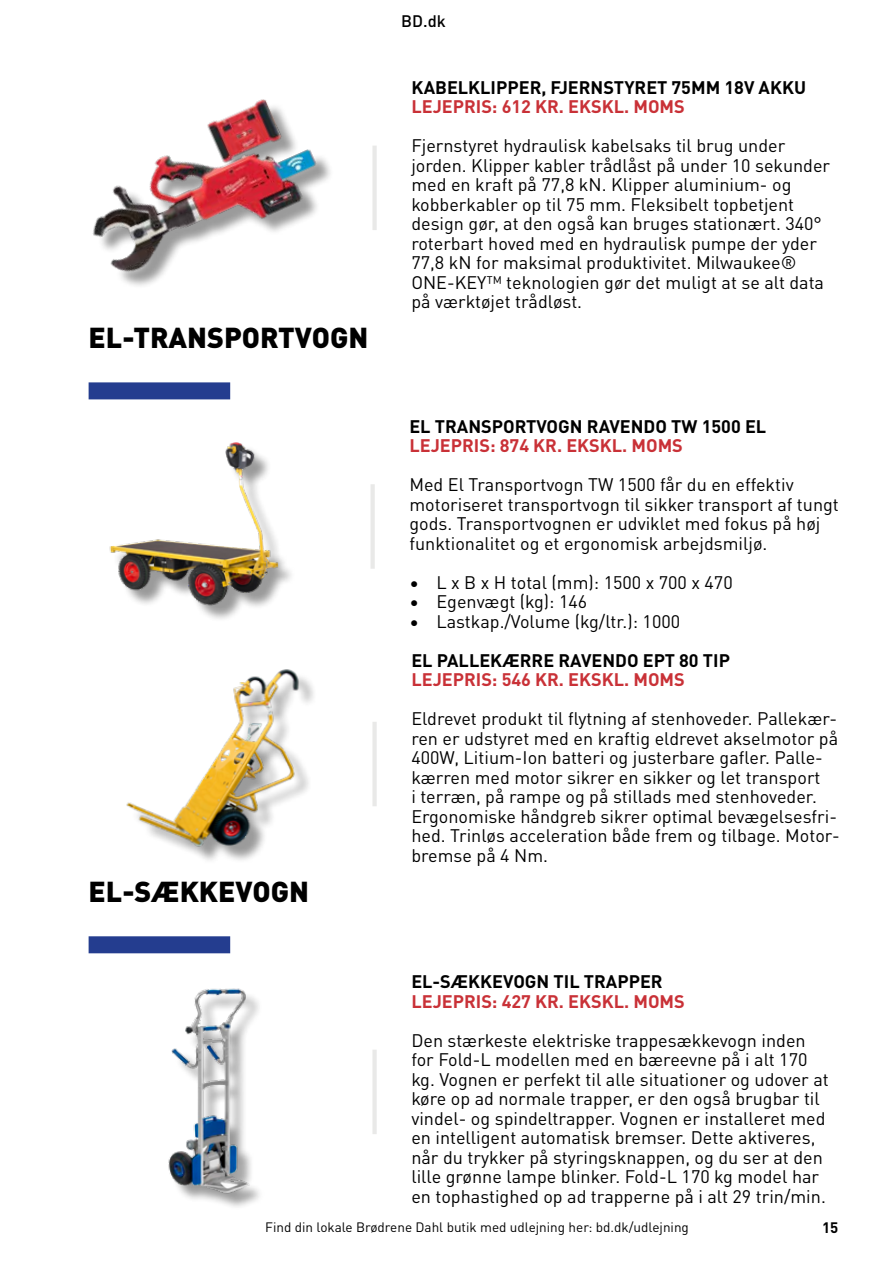
<style>
.page{position:relative;width:893px;height:1263px;background:#fff}
.page>*{position:absolute;margin:0;border:0;box-sizing:border-box;transform-origin:0 0}
.t1{font:900 28.5px "DIN Pro";color:#000}
.t2{font:18px/19.5px "DIN Pro";color:#000}
.t3{font:700 18px "DIN Pro";color:#000}
.t4{font:700 18px "DIN Pro";color:#c93137}
.t5{font:500 16.5px "DIN Pro";color:#000}
.t6{font:700 15px "DIN Pro";color:#000}
.t7{font:13.5px "DIN Pro";color:#000}
</style>
<div class="page">
<img style="left:92px;top:99px;width:239px;height:186px">
<div style="left:372px;top:146px;width:5px;height:84px;background:#e9e9e8"></div>
<img style="left:109px;top:442px;width:182px;height:177px">
<div style="left:370px;top:484px;width:5px;height:85px;background:#e9e9e8"></div>
<div style="left:131px;top:673px;width:186px;height:191px;background:#000;opacity:.4"></div>
<img style="left:126px;top:669px;width:175px;height:181px">
<div style="left:372px;top:722px;width:5px;height:84px;background:#e9e9e8"></div>
<div style="left:89px;top:382px;width:141px;height:17px;background:#243d8f"></div>
<div style="left:89px;top:936px;width:141px;height:17px;background:#243d8f"></div>
<div style="left:372px;top:1050px;width:5px;height:84px;background:#e9e9e8"></div>
<div style="left:171px;top:992px;width:94px;height:218px;background:#000;opacity:.4"></div>
<img style="left:168px;top:988px;width:91px;height:211px">
<p class="t5" style="left:401px;top:8px;width:46px">BD.dk</p>
<h1 class="t1" style="left:89px;top:315px;width:281px">EL-TRANSPORTVOGN</h1>
<h1 class="t1" style="left:89px;top:869px;width:222px">EL-SÆKKEVOGN</h1>
<p class="t3" style="left:411px;top:73px;width:396px">KABELKLIPPER, FJERNSTYRET 75MM 18V AKKU</p>
<p class="t4" style="left:411px;top:93px;width:275px">LEJEPRIS: 612 KR. EKSKL. MOMS</p>
<p class="t2" style="left:411px;top:135px;width:420px">Fjernstyret hydraulisk kabelsaks til brug under jorden. Klipper kabler trådlåst på under 10 sekunder med en kraft på 77,8 kN. Klipper aluminium- og kobberkabler op til 75 mm. Fleksibelt topbetjent design gør, at den også kan bruges stationært. 340° roterbart hoved med en hydraulisk pumpe der yder 77,8 kN for maksimal produktivitet. Milwaukee® ONE-KEY™ teknologien gør det muligt at se alt data på værktøjet trådløst.</p>
<p class="t3" style="left:409px;top:412px;width:358px">EL TRANSPORTVOGN RAVENDO TW 1500 EL</p>
<p class="t4" style="left:409px;top:431px;width:275px">LEJEPRIS: 874 KR. EKSKL. MOMS</p>
<p class="t2" style="left:409px;top:474px;width:431px">Med El Transportvogn TW 1500 får du en effektiv motoriseret transportvogn til sikker transport af tungt gods. Transportvognen er udviklet med fokus på høj funktionalitet og et ergonomisk arbejdsmiljø.</p>
<p class="t2" style="left:409px;top:571px;width:325px">• L x B x H total (mm): 1500 x 700 x 470</p>
<p class="t2" style="left:409px;top:591px;width:179px">• Egenvægt (kg): 146</p>
<p class="t2" style="left:409px;top:610px;width:272px">• Lastkap./Volume (kg/ltr.): 1000</p>
<p class="t3" style="left:411px;top:646px;width:320px">EL PALLEKÆRRE RAVENDO EPT 80 TIP</p>
<p class="t4" style="left:411px;top:666px;width:275px">LEJEPRIS: 546 KR. EKSKL. MOMS</p>
<p class="t2" style="left:411px;top:708px;width:430px">Eldrevet produkt til flytning af stenhoveder. Pallekær&shy;ren er udstyret med en kraftig eldrevet akselmotor på 400W, Litium-Ion batteri og justerbare gafler. Palle&shy;kærren med motor sikrer en sikker og let transport<br>i terræn, på rampe og på stillads med stenhoveder.<br>Ergonomiske håndgreb sikrer optimal bevægelsesfri&shy;hed. Trinløs acceleration både frem og tilbage. Motor&shy;bremse på 4 Nm.</p>
<p class="t3" style="left:411px;top:968px;width:253px">EL-SÆKKEVOGN TIL TRAPPER</p>
<p class="t4" style="left:411px;top:987px;width:275px">LEJEPRIS: 427 KR. EKSKL. MOMS</p>
<p class="t2" style="left:411px;top:1029px;width:419px">Den stærkeste elektriske trappesækkevogn inden for Fold-L modellen med en bæreevne på i alt 170 kg. Vognen er perfekt til alle situationer og udover at køre op ad normale trapper, er den også brugbar til vindel- og spindeltrapper. Vognen er installeret med en intelligent automatisk bremser. Dette aktiveres, når du trykker på styringsknappen, og du ser at den lille grønne lampe blinker. Fold-L 170 kg model har en tophastighed op ad trapperne på i alt 29 trin/min.</p>
<p class="t7" style="left:265px;top:1216px;width:425px">Find din lokale Brødrene Dahl butik med udlejning her: bd.dk/udlejning</p>
<p class="t6" style="left:822px;top:1215px;width:18px">15</p>
</div>
